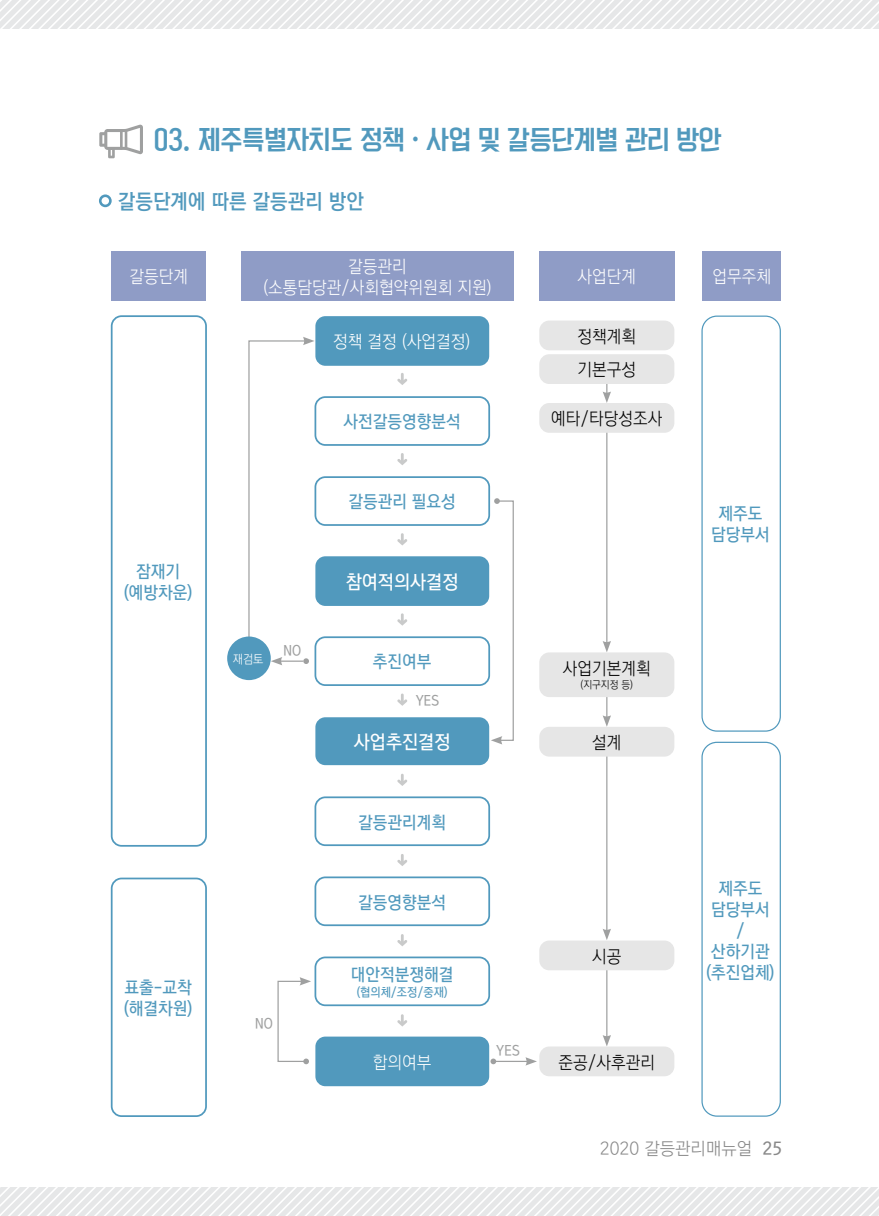
<style>
.page{position:relative;width:879px;height:1216px;background:#fff}
.page>*{position:absolute;margin:0;border:0;box-sizing:border-box;transform-origin:0 0}
.t1{font:24.5px "Korean YNSJG4 R";color:#5199bd;scale:.95 1}
.t2{font:21px "Korean GD15 R";color:#5199bd;scale:.95 1}
.t3{font:19.25px "Korean GD14 R";color:#fff;scale:.95 1}
.t4{font:17.5px/21px "Korean GD14 R";color:#5199bd;text-align:center;scale:.95 1}
.t5{font:17.5px/21px "Korean GD11 R";color:#fff;text-align:center;scale:.95 1}
.t6{font:17.5px/33.6px "Korean GD11 R";color:#000;scale:.95 1}
.t7{font:17.5px "Korean GD11 R";color:#898989}
.t8{font:14px "Korean GD14 R";color:#9fa0a0;scale:.95 1}
.t9{font:12.25px "Korean GD14 R";color:#5199bd;scale:.95 1}
.t10{font:12.25px "Korean GD11 R";color:#fff;scale:.95 1}
.t11{font:10.5px "Korean GD11 R";color:#000;scale:.95 1}
.s1{font-family:"Korean GD14 R"}
</style>
<div class="page">
<svg style="left:0;top:0;width:878px;height:29px"></svg>
<svg style="left:0;top:1187px;width:878px;height:28px"></svg>
<svg style="left:603px;top:384px;width:7px;height:19px"></svg>
<hr style="left:606px;top:421px;width:1px;height:222px;background:#9fa0a0">
<svg style="left:602px;top:641px;width:8px;height:11px"></svg>
<hr style="left:606px;top:679px;width:1px;height:39px;background:#9fa0a0">
<svg style="left:602px;top:715px;width:8px;height:11px"></svg>
<hr style="left:606px;top:753px;width:1px;height:178px;background:#9fa0a0">
<svg style="left:603px;top:928px;width:7px;height:12px"></svg>
<hr style="left:606px;top:962px;width:1px;height:75px;background:#9fa0a0">
<svg style="left:602px;top:1034px;width:8px;height:12px"></svg>
<div style="left:112px;top:251px;width:94px;height:49px;background:#8f9cc6"></div>
<div style="left:315px;top:316px;width:174px;height:50px;background:#5199bd;border-radius:10px"></div>
<div style="left:539px;top:320px;width:135px;height:30px;background:#e6e6e6;border-radius:10px"></div>
<div style="left:539px;top:354px;width:135px;height:30px;background:#e6e6e6;border-radius:10px"></div>
<div style="left:539px;top:403px;width:135px;height:30px;background:#e6e6e6;border-radius:10px"></div>
<div style="left:539px;top:726px;width:135px;height:30px;background:#e6e6e6;border-radius:10px"></div>
<div style="left:539px;top:940px;width:135px;height:30px;background:#e6e6e6;border-radius:10px"></div>
<div style="left:539px;top:1046px;width:135px;height:30px;background:#e6e6e6;border-radius:10px"></div>
<div style="left:539px;top:652px;width:135px;height:45px;background:#e6e6e6;border-radius:10px"></div>
<div style="left:314px;top:396px;width:176px;height:50px;border:2px solid #5199bd;border-radius:10px"></div>
<div style="left:314px;top:476px;width:176px;height:50px;border:2px solid #5199bd;border-radius:10px"></div>
<div style="left:315px;top:556px;width:174px;height:50px;background:#5199bd;border-radius:10px"></div>
<div style="left:314px;top:636px;width:176px;height:50px;border:2px solid #5199bd;border-radius:10px"></div>
<div style="left:315px;top:717px;width:174px;height:48px;background:#5199bd;border-radius:10px"></div>
<div style="left:314px;top:796px;width:176px;height:50px;border:2px solid #5199bd;border-radius:10px"></div>
<div style="left:314px;top:876px;width:176px;height:50px;border:2px solid #5199bd;border-radius:10px"></div>
<div style="left:314px;top:956px;width:176px;height:50px;border:2px solid #5199bd;border-radius:10px"></div>
<div style="left:315px;top:1036px;width:174px;height:50px;background:#5199bd;border-radius:10px"></div>
<div style="left:111px;top:315px;width:96px;height:531px;border:2px solid #5199bd;border-radius:10px"></div>
<div style="left:701px;top:315px;width:79px;height:416px;border:1px solid #5199bd;border-radius:15px"></div>
<div style="left:111px;top:877px;width:96px;height:239px;border:2px solid #5199bd;border-radius:10px"></div>
<div style="left:701px;top:741px;width:79px;height:375px;border:1px solid #5199bd;border-radius:15px"></div>
<div style="left:539px;top:251px;width:135px;height:50px;background:#8f9cc6"></div>
<div style="left:702px;top:251px;width:78px;height:50px;background:#8f9cc6"></div>
<div style="left:241px;top:251px;width:272px;height:49px;background:#8f9cc6"></div>
<svg style="left:99px;top:125px;width:44px;height:33px"></svg>
<svg style="left:99px;top:194px;width:13px;height:13px"></svg>
<div style="left:101px;top:197px;width:8px;height:7px;background:#fff;border-radius:50%"></div>
<svg style="left:490px;top:1058px;width:6px;height:6px"></svg>
<svg style="left:397px;top:373px;width:10px;height:12px"></svg>
<svg style="left:397px;top:453px;width:10px;height:12px"></svg>
<svg style="left:397px;top:533px;width:10px;height:12px"></svg>
<svg style="left:397px;top:613px;width:10px;height:12px"></svg>
<svg style="left:397px;top:693px;width:10px;height:12px"></svg>
<svg style="left:397px;top:773px;width:10px;height:13px"></svg>
<svg style="left:397px;top:854px;width:10px;height:12px"></svg>
<svg style="left:397px;top:934px;width:10px;height:12px"></svg>
<svg style="left:397px;top:1014px;width:10px;height:12px"></svg>
<svg style="left:277px;top:977px;width:34px;height:87px"></svg>
<hr style="left:493px;top:1060px;width:35px;height:1px;background:#9fa0a0">
<svg style="left:525px;top:1057px;width:11px;height:8px"></svg>
<svg style="left:270px;top:657px;width:39px;height:8px"></svg>
<svg style="left:248px;top:337px;width:66px;height:308px"></svg>
<div style="left:227px;top:636px;width:43px;height:44px;background:#5199bd;border-radius:50%"></div>
<svg style="left:490px;top:498px;width:24px;height:246px"></svg>
<h1 class="t1" style="left:154px;top:126px;width:598px">03. 제주특별자치도 정책·사업 및 갈등단계별 관리 방안</h1>
<p class="t2" style="left:118px;top:190px;width:260px">갈등단계에 따른 갈등관리 방안</p>
<p class="t5" style="left:129px;top:266px;width:63px">갈등단계</p>
<p class="t5" style="left:262px;top:256px;width:243px">갈등관리 (소통담당관/사회협약위원회 지원)</p>
<p class="t5" style="left:577px;top:266px;width:63px">사업단계</p>
<p class="t5" style="left:712px;top:266px;width:63px">업무주체</p>
<p class="t4" style="left:123px;top:560px;width:74px">잠재기 (예방차운)</p>
<p class="t4" style="left:123px;top:976px;width:74px;text-align:left">표출-교착 (해결차원)</p>
<p class="t10" style="left:233px;top:652px;width:34px">재검토</p>
<p class="t8" style="left:283px;top:642px;width:20px">NO</p>
<p class="t8" style="left:255px;top:1016px;width:20px">NO</p>
<p class="t5" style="left:333px;top:331px;width:146px">정책 결정 (사업결정)</p>
<p class="t6" style="left:577px;top:319px;width:63px">정책계획 기본구성</p>
<p class="t6" style="left:551px;top:402px;width:118px">예타/타당성조사</p>
<p class="t4" style="left:343px;top:411px;width:125px">사전갈등영향분석</p>
<p class="t4" style="left:348px;top:491px;width:114px">갈등관리 필요성</p>
<p class="t3" style="left:345px;top:571px;width:120px">참여적의사결정</p>
<p class="t4" style="left:372px;top:651px;width:63px">추진여부</p>
<p class="t8" style="left:415px;top:693px;width:26px">YES</p>
<p class="t3" style="left:353px;top:731px;width:103px">사업추진결정</p>
<p class="t4" style="left:358px;top:811px;width:94px">갈등관리계획</p>
<p class="t4" style="left:358px;top:891px;width:94px">갈등영향분석</p>
<p class="t4" style="left:350px;top:963px;width:109px">대안적분쟁해결</p>
<p class="t9" style="left:356px;top:985px;width:98px">(협의체/조정/중재)</p>
<p class="t5" style="left:372px;top:1051px;width:63px">합의여부</p>
<p class="t8" style="left:496px;top:1042px;width:26px">YES</p>
<p class="t6" style="left:562px;top:651px;width:94px">사업기본계획</p>
<p class="t11" style="left:579px;top:679px;width:58px">(지구지정 등)</p>
<p class="t6" style="left:591px;top:725px;width:32px">설계</p>
<p class="t6" style="left:591px;top:939px;width:32px">시공</p>
<p class="t6" style="left:558px;top:1045px;width:103px">준공/사후관리</p>
<p class="t4" style="left:710px;top:503px;width:63px">제주도 담당부서</p>
<p class="t4" style="left:705px;top:877px;width:74px">제주도 담당부서 / 산하기관 (추진업체)</p>
<p class="t7" style="left:599px;top:1139px;width:183px">2020 갈등관리매뉴얼 <span class="s1">25</span></p>
</div>
